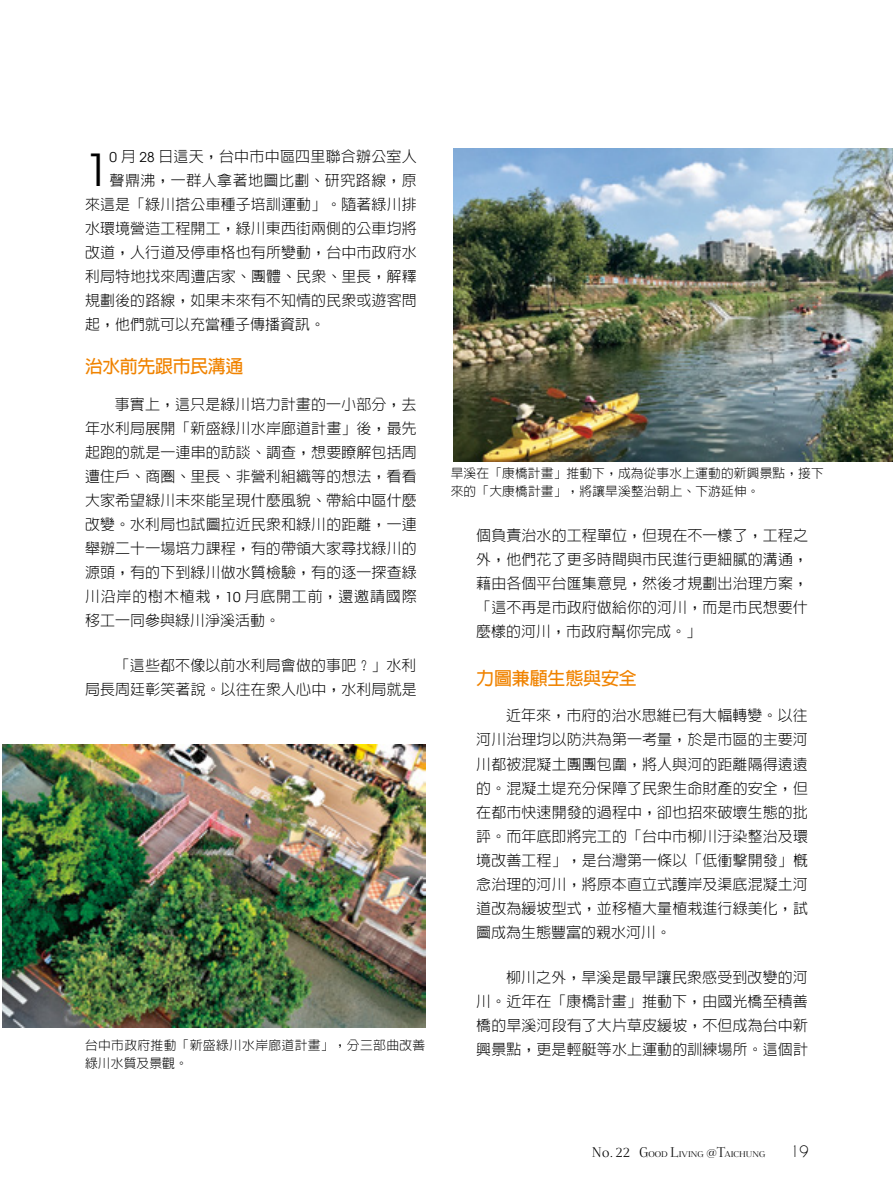
<style>
.page{position:relative;width:893px;height:1191px;background:#fff}
.page>*{position:absolute;margin:0;border:0;box-sizing:border-box;transform-origin:0 0}
.t1{font:44.25px "Avant Garde";color:#000}
.t2{font:700 18px "AR Hei B5";letter-spacing:-.015em;color:#f08300}
.t3{font:300 15px/24px "AR Hei B5";letter-spacing:.005em;color:#000;text-align:justify}
.t4{font:300 15px "AR Hei B5";letter-spacing:.03em;color:#000}
.t5{font:15px "Caviar Dreams";color:#000}
.t6{font:300 12.75px/18px "AR Hei B5";letter-spacing:.01em;color:#000}
.t7{font:300 12.75px/18px "AR Hei B5";letter-spacing:.03em;color:#000}
.t8{font:7.95px "Foglihten PCS Petitecaps";color:#000;scale:1.25 1}
.s1{font-family:"Avant Garde";font-weight:400;font-size:13.5px}
.s2{font-size:13.5px}
.s3{font-family:"Foglihten";font-size:13.5px}
.s4{font-size:11.1px}
</style>
<div class="page">
<img style="left:453px;top:149px;width:440px;height:312px">
<img style="left:2px;top:744px;width:423px;height:283px">
<h1 class="t1" style="left:85px;top:143px;width:26px">1</h1>
<p class="t3" style="left:110px;top:144px;width:309px"><span class="s1">0</span> 月 <span class="s1">28</span> 日這天，台中市中區四里聯合辦公室人</p>
<p class="t4" style="left:110px;top:173px;width:309px">聲鼎沸，一群人拿著地圖比劃、研究路線，原</p>
<p class="t3" style="left:85px;top:192px;width:333px">來這是「綠川搭公車種子培訓運動」。隨著綠川排</p>
<p class="t3" style="left:85px;top:216px;width:333px">水環境營造工程開工，綠川東西街兩側的公車均將</p>
<p class="t3" style="left:85px;top:240px;width:333px">改道，人行道及停車格也有所變動，台中市政府水</p>
<p class="t3" style="left:85px;top:264px;width:333px">利局特地找來周遭店家、團體、民眾、里長，解釋</p>
<p class="t3" style="left:85px;top:288px;width:333px">規劃後的路線，如果未來有不知情的民眾或遊客問</p>
<p class="t3" style="left:85px;top:312px;width:241px">起，他們就可以充當種子傳播資訊。</p>
<p class="t2" style="left:85px;top:357px;width:160px">治水前先跟市民溝通</p>
<p class="t3" style="left:85px;top:392px;width:333px;text-indent:30px">事實上，這只是綠川培力計畫的一小部分，去年水利局展開「新盛綠川水岸廊道計畫」後，最先起跑的就是一連串的訪談、調查，想要瞭解包括周遭住戶、商圈、里長、非營利組織等的想法，看看大家希望綠川未來能呈現什麼風貌、帶給中區什麼改變。水利局也試圖拉近民眾和綠川的距離，一連舉辦二十一場培力課程，有的帶領大家尋找綠川的源頭，有的下到綠川做水質檢驗，有的逐一探查綠川沿岸的樹木植栽，<span class="s1">10</span> 月底開工前，還邀請國際移工一同參與綠川淨溪活動。</p>
<p class="t3" style="left:85px;top:653px;width:333px;text-align:right">「這些都不像以前水利局會做的事吧？」水利<br>局長周廷彰笑著說。以往在眾人心中，水利局就是</p>
<p class="t7" style="left:85px;top:1036px;width:342px">台中市政府推動「新盛綠川水岸廊道計畫」，分三部曲改善綠川水質及景觀。</p>
<p class="t6" style="left:451px;top:464px;width:375px">旱溪在「康橋計畫」推動下，成為從事水上運動的新興景點，接下來的「大康橋計畫」，將讓旱溪整治朝上、下游延伸。</p>
<p class="t3" style="left:476px;top:523px;width:333px">個負責治水的工程單位，但現在不一樣了，工程之外，他們花了更多時間與市民進行更細膩的溝通，藉由各個平台匯集意見，然後才規劃出治理方案，「這不再是市政府做給你的河川，而是市民想要什麼樣的河川，市政府幫你完成。」</p>
<p class="t2" style="left:476px;top:669px;width:162px">力圖兼顧生態與安全</p>
<p class="t3" style="left:476px;top:704px;width:333px;text-indent:30px">近年來，市府的治水思維已有大幅轉變。以往河川治理均以防洪為第一考量，於是市區的主要河川都被混凝土團團包圍，將人與河的距離隔得遠遠的。混凝土堤充分保障了民眾生命財產的安全，但在都市快速開發的過程中，卻也招來破壞生態的批評。而年底即將完工的「台中市柳川汙染整治及環境改善工程」，是台灣第一條以「低衝擊開發」概念治理的河川，將原本直立式護岸及渠底混凝土河道改為緩坡型式，並移植大量植栽進行綠美化，試圖成為生態豐富的親水河川。</p>
<p class="t3" style="left:476px;top:965px;width:333px;text-indent:30px">柳川之外，旱溪是最早讓民眾感受到改變的河川。近年在「康橋計畫」推動下，由國光橋至積善橋的旱溪河段有了大片草皮緩坡，不但成為台中新興景點，更是輕艇等水上運動的訓練場所。這個計</p>
<p class="t8" style="left:592px;top:1150px;width:140px"><span class="s2">No.</span> <span class="s3">22</span> <span class="s2">G</span>OOD <span class="s2">L</span>IVING <span class="s4">@</span><span class="s2">T</span>AICHUNG</p>
<p class="t5" style="left:790px;top:1143px;width:20px">19</p>
</div>
